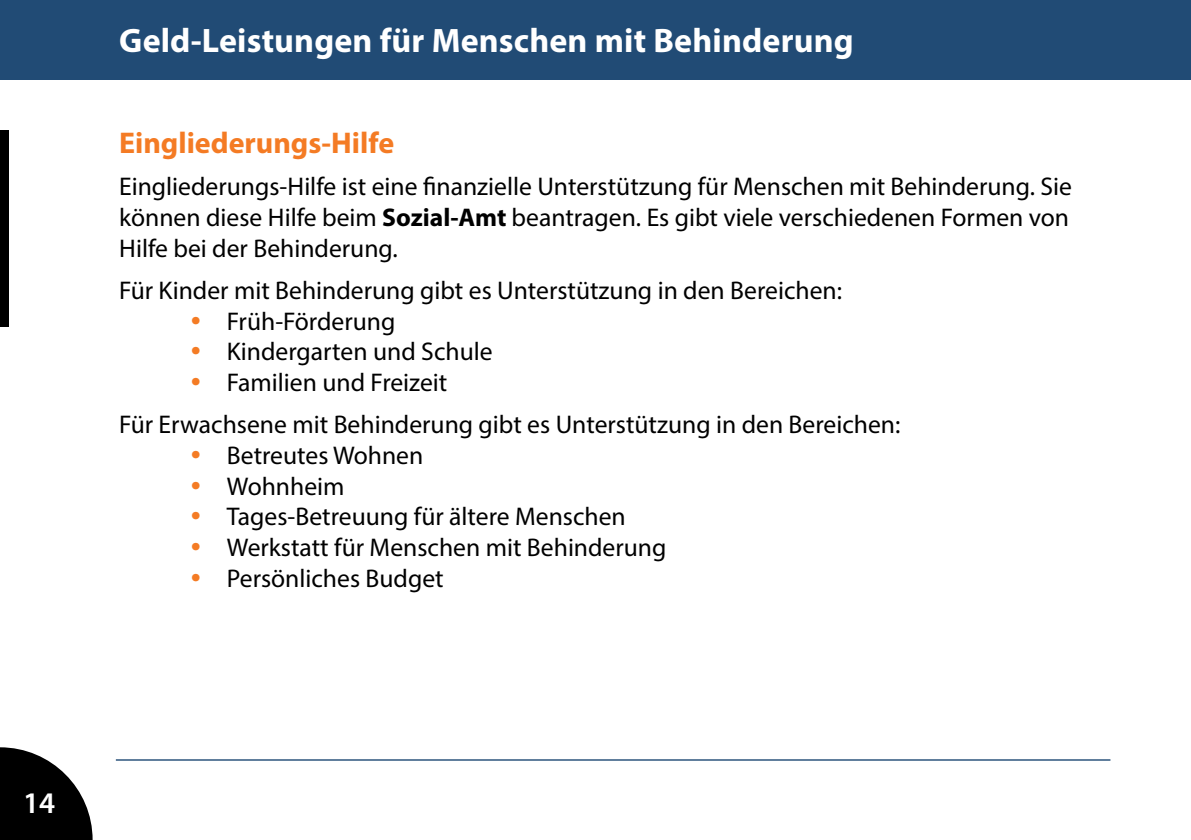
<style>
.page{position:relative;width:1191px;height:840px;background:#fff}
.page>*{position:absolute;margin:0;border:0;box-sizing:border-box;transform-origin:0 0}
.Hauptüberschrift_Tit{font:700 34px "Myriad Pro";letter-spacing:.005em;color:#fff}
.Überschrift_Text{font:700 30px "Myriad Pro";color:#f47b24}
.t1{font:600 30px "Myriad Pro";color:#fff}
.Text{font:25.6px/30.8px "Myriad Pro";color:#000;text-align:justify}
.Aufzählung_einleiten{font:25.6px "Myriad Pro";color:#000}
.s1{font-weight:700}
.s2{font-size:36px;color:#f47b24}
</style>
<div class="page">
<div style="left:0;top:130px;width:9px;height:197px;background:#000"></div>
<div style="left:0;top:0;width:1191px;height:79px;background:#214b75"></div>
<hr style="left:116px;top:758px;width:994px;height:2px;background:#214b75">
<svg style="left:0;top:747px;width:93px;height:92px"></svg>
<p class="Hauptüberschrift_Tit" style="left:119px;top:18px;width:736px">Geld-Leistungen für Menschen mit Behinderung</p>
<p class="Überschrift_Text" style="left:119px;top:123px;width:277px">Eingliederungs-Hilfe</p>
<p class="Text" style="left:119px;top:171px;width:954px">Eingliederungs-Hilfe ist eine finanzielle Unterstützung für Menschen mit Behinderung. Sie können diese Hilfe beim <span class="s1">Sozial-Amt</span> beantragen. Es gibt viele verschiedenen Formen von Hilfe bei der Behinderung.</p>
<p class="Aufzählung_einleiten" style="left:119px;top:274px;width:724px">Für Kinder mit Behinderung gibt es Unterstützung in den Bereichen:</p>
<p class="Text" style="left:191px;top:305px;width:206px"><span class="s2">•</span> Früh-Förderung</p>
<p class="Text" style="left:191px;top:336px;width:303px"><span class="s2">•</span> Kindergarten und Schule</p>
<p class="Text" style="left:191px;top:366px;width:258px"><span class="s2">•</span> Familien und Freizeit</p>
<p class="Aufzählung_einleiten" style="left:119px;top:408px;width:783px">Für Erwachsene mit Behinderung gibt es Unterstützung in den Bereichen:</p>
<p class="Text" style="left:191px;top:439px;width:234px"><span class="s2">•</span> Betreutes Wohnen</p>
<p class="Text" style="left:191px;top:470px;width:155px"><span class="s2">•</span> Wohnheim</p>
<p class="Text" style="left:191px;top:500px;width:436px"><span class="s2">•</span> Tages-Betreuung für ältere Menschen</p>
<p class="Text" style="left:191px;top:531px;width:477px"><span class="s2">•</span> Werkstatt für Menschen mit Behinderung</p>
<p class="Text" style="left:191px;top:562px;width:254px"><span class="s2">•</span> Persönliches Budget</p>
<p class="t1" style="left:23px;top:783px;width:34px">14</p>
</div>
